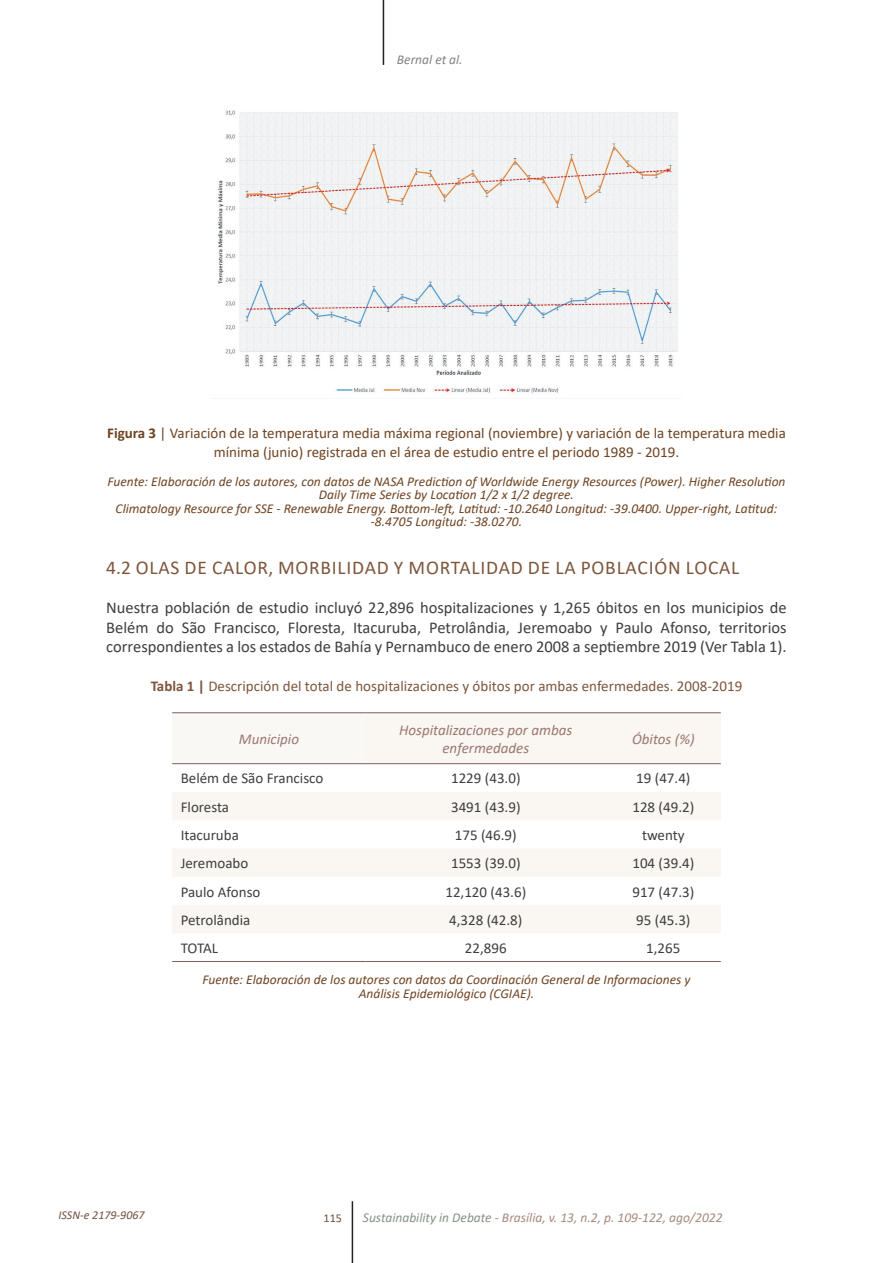
<style>
.page{position:relative;width:893px;height:1263px;background:#fff}
.page>*{position:absolute;margin:0;border:0;box-sizing:border-box;transform-origin:0 0}
.t1{font:19.5px "Calibri";letter-spacing:.04em;color:#7d563c}
.t2{font:16.5px/19.5px "Calibri";color:#3e3e3f;text-align:justify}
.t3{font:15px "Calibri";color:#3e3e3f}
.t4{font:15px/19.5px "Calibri";color:#6f4321;text-align:center}
.t5{font:15px "Calibri";color:#7d563c}
.t6{font:italic 15px/18px "Calibri";color:#9b7671;text-align:center}
.t7{font:italic 13.5px/13.5px "Calibri";color:#6f4321;text-align:center}
.t8{font:italic 13.5px "Calibri";color:#a58b7d}
.t9{font:italic 13.5px "Calibri";color:#808285}
.t10{font:italic 12px "Calibri";color:#6d5040}
.t11{font:12px "Calibri";color:#6d5040}
.s1{font-weight:700}
.s2{color:#859286}
</style>
<div class="page">
<hr style="left:383px;top:0;width:1px;height:65px;background:#231f20">
<hr style="left:352px;top:1201px;width:1px;height:62px;background:#231f20">
<img style="left:218px;top:110px;width:460px;height:283px">
<svg style="left:172px;top:713px;width:549px;height:220px;fill:#faf7f2"></svg>
<hr style="left:172px;top:961px;width:194px;height:1px;background:#7f5c5d">
<hr style="left:366px;top:961px;width:240px;height:1px;background:#7f5c5d">
<hr style="left:606px;top:961px;width:115px;height:1px;background:#7f5c5d">
<hr style="left:172px;top:712px;width:194px;height:1px;background:#7f5c5d">
<hr style="left:366px;top:712px;width:240px;height:1px;background:#7f5c5d">
<hr style="left:606px;top:712px;width:115px;height:1px;background:#7f5c5d">
<hr style="left:172px;top:763px;width:194px;height:1px;background:#7f5c5d">
<hr style="left:366px;top:763px;width:240px;height:1px;background:#7f5c5d">
<hr style="left:606px;top:763px;width:115px;height:1px;background:#7f5c5d">
<p class="t9" style="left:397px;top:51px;width:67px">Bernal et al.</p>
<p class="t4" style="left:107px;top:423px;width:680px"><span class="s1">Figura 3</span> | Variación de la temperatura media máxima regional (noviembre) y variación de la temperatura media mínima (junio) registrada en el área de estudio entre el periodo 1989 - 2019.</p>
<p class="t7" style="left:107px;top:474px;width:680px">Fuente: Elaboración de los autores, con datos de NASA Prediction of Worldwide Energy Resources (Power). Higher Resolution Daily Time Series by Location 1/2 x 1/2 degree.<br>Climatology Resource for SSE - Renewable Energy. Bottom-left, Latitud: -10.2640 Longitud: -39.0400. Upper-right, Latitud: -8.4705 Longitud: -38.0270.</p>
<h1 class="t1" style="left:106px;top:554px;width:635px">4.2 OLAS DE CALOR, MORBILIDAD Y MORTALIDAD DE LA POBLACIÓN LOCAL</h1>
<p class="t2" style="left:106px;top:598px;width:682px">Nuestra población de estudio incluyó 22,896 hospitalizaciones y 1,265 óbitos en los municipios de Belém do São Francisco, Floresta, Itacuruba, Petrolândia, Jeremoabo y Paulo Afonso, territorios correspondientes a los estados de Bahía y Pernambuco de enero 2008 a septiembre 2019 (Ver Tabla 1).</p>
<p class="t5" style="left:151px;top:676px;width:593px"><span class="s1">Tabla 1 |</span> Descripción del total de hospitalizaciones y óbitos por ambas enfermedades. 2008-2019</p>
<p class="t6" style="left:239px;top:729px;width:62px">Municipio</p>
<p class="t6" style="left:399px;top:720px;width:175px">Hospitalizaciones por ambas enfermedades</p>
<p class="t6" style="left:632px;top:729px;width:64px">Óbitos (%)</p>
<p class="t3" style="left:181px;top:768px;width:144px">Belém de São Francisco</p>
<p class="t3" style="left:451px;top:768px;width:71px">1229 (43.0)</p>
<p class="t3" style="left:636px;top:768px;width:56px">19 (47.4)</p>
<p class="t3" style="left:181px;top:796px;width:50px">Floresta</p>
<p class="t3" style="left:451px;top:796px;width:71px">3491 (43.9)</p>
<p class="t3" style="left:632px;top:796px;width:63px">128 (49.2)</p>
<p class="t3" style="left:181px;top:824px;width:60px">Itacuruba</p>
<p class="t3" style="left:455px;top:824px;width:63px">175 (46.9)</p>
<p class="t3" style="left:642px;top:824px;width:44px">twenty</p>
<p class="t3" style="left:181px;top:853px;width:69px">Jeremoabo</p>
<p class="t3" style="left:451px;top:853px;width:71px">1553 (39.0)</p>
<p class="t3" style="left:632px;top:853px;width:63px">104 (39.4)</p>
<p class="t3" style="left:181px;top:881px;width:81px">Paulo Afonso</p>
<p class="t3" style="left:445px;top:881px;width:82px">12,120 (43.6)</p>
<p class="t3" style="left:632px;top:881px;width:63px">917 (47.3)</p>
<p class="t3" style="left:181px;top:909px;width:71px">Petrolândia</p>
<p class="t3" style="left:449px;top:909px;width:75px">4,328 (42.8)</p>
<p class="t3" style="left:636px;top:909px;width:56px">95 (45.3)</p>
<p class="t3" style="left:181px;top:938px;width:39px">TOTAL</p>
<p class="t3" style="left:465px;top:938px;width:43px">22,896</p>
<p class="t3" style="left:646px;top:938px;width:36px">1,265</p>
<p class="t7" style="left:202px;top:972px;width:490px">Fuente: Elaboración de los autores con datos da Coordinación General de Informaciones y<br>Análisis Epidemiológico (CGIAE).</p>
<p class="t10" style="left:59px;top:1207px;width:88px">ISSN-e 2179-9067</p>
<p class="t8" style="left:363px;top:1208px;width:361px"><span class="s2">Sustainability in Debate</span> - Brasília, v. 13, n.2, p. 109-122, ago/2022</p>
<p class="t11" style="left:324px;top:1209px;width:20px">115</p>
</div>
